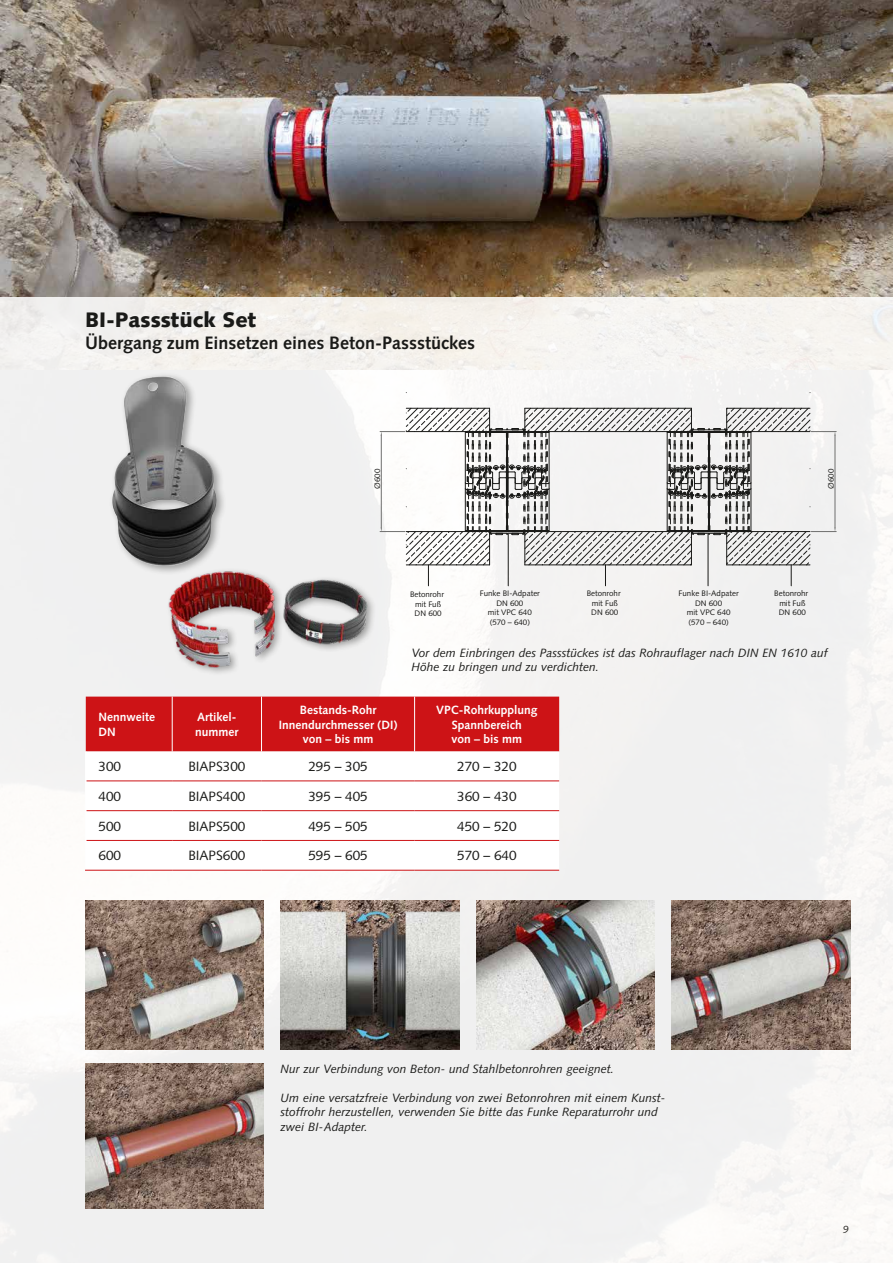
<style>
.page{position:relative;width:893px;height:1263px;background:#fff}
.page>*{position:absolute;margin:0;border:0;box-sizing:border-box;transform-origin:0 0}
.t1{font:900 21px "Syntax LTCE";color:#1a1a18}
.t2{font:700 18px "Syntax LTCE";color:#1a1a18}
.t3{font:13.5px "Syntax LTCE";color:#1a1a18}
.t4{font:italic 12px/14.4px "Syntax LTCE";color:#1a1a18}
.t5{font:700 12px/14.4px "Syntax LTCE";color:#fff}
.t6{font:italic 10.5px "Syntax LTCE";color:#1a1a18}
.t7{font:7.95px/9.6px "Syntax LTCE";color:#1a1a18;text-align:center}
</style>
<div class="page">
<img style="left:0;top:370px;width:893px;height:893px">
<svg style="left:86px;top:697px;width:473px;height:173px"></svg>
<hr style="left:85px;top:751px;width:2px;height:30px;background:#fff">
<hr style="left:85px;top:781px;width:2px;height:30px;background:#fff">
<hr style="left:85px;top:811px;width:2px;height:29px;background:#fff">
<hr style="left:85px;top:840px;width:2px;height:30px;background:#fff">
<hr style="left:87px;top:780px;width:85px;height:1px;background:#cd1316">
<hr style="left:172px;top:780px;width:89px;height:1px;background:#cd1316">
<hr style="left:261px;top:780px;width:154px;height:1px;background:#cd1316">
<hr style="left:415px;top:780px;width:144px;height:1px;background:#cd1316">
<hr style="left:87px;top:810px;width:85px;height:1px;background:#cd1316">
<hr style="left:172px;top:810px;width:89px;height:1px;background:#cd1316">
<hr style="left:261px;top:810px;width:154px;height:1px;background:#cd1316">
<hr style="left:415px;top:810px;width:144px;height:1px;background:#cd1316">
<hr style="left:87px;top:840px;width:85px;height:1px;background:#cd1316">
<hr style="left:172px;top:840px;width:89px;height:1px;background:#cd1316">
<hr style="left:261px;top:840px;width:154px;height:1px;background:#cd1316">
<hr style="left:415px;top:840px;width:144px;height:1px;background:#cd1316">
<hr style="left:85px;top:870px;width:87px;height:1px;background:#cd1316">
<hr style="left:172px;top:870px;width:89px;height:1px;background:#cd1316">
<hr style="left:261px;top:870px;width:154px;height:1px;background:#cd1316">
<hr style="left:415px;top:870px;width:144px;height:1px;background:#cd1316">
<hr style="left:172px;top:697px;width:1px;height:54px;background:#fff">
<hr style="left:261px;top:697px;width:1px;height:54px;background:#fff">
<hr style="left:414px;top:697px;width:1px;height:54px;background:#fff">
<img style="left:672px;top:900px;width:178px;height:149px">
<img style="left:151px;top:529px;width:241px;height:147px">
<div style="left:109px;top:372px;width:118px;height:203px;background:#1a1a18;opacity:.4"></div>
<img style="left:112px;top:376px;width:105px;height:190px">
<img style="left:85px;top:900px;width:179px;height:149px">
<svg style="left:380px;top:393px;width:456px;height:193px"></svg>
<img style="left:281px;top:900px;width:178px;height:149px">
<img style="left:476px;top:900px;width:179px;height:149px">
<img style="left:85px;top:1064px;width:179px;height:144px">
<img style="left:0;top:0;width:893px;height:297px">
<div style="left:0;top:297px;width:893px;height:73px;background:#f5f2ee"></div>
<h1 class="t1" style="left:85px;top:307px;width:173px">BI-Passstück Set</h1>
<h2 class="t2" style="left:85px;top:332px;width:391px">Übergang zum Einsetzen eines Beton-Passstückes</h2>
<p class="t7" style="left:373px;top:489px;width:21px;rotate:-90deg">Ø600</p>
<p class="t7" style="left:826px;top:489px;width:21px;rotate:-90deg">Ø600</p>
<p class="t7" style="left:410px;top:590px;width:36px">Betonrohr mit Fuß<br>DN 600</p>
<p class="t7" style="left:587px;top:588px;width:36px">Betonrohr mit Fuß<br>DN 600</p>
<p class="t7" style="left:774px;top:588px;width:36px">Betonrohr mit Fuß<br>DN 600</p>
<p class="t7" style="left:480px;top:588px;width:62px">Funke BI-Adpater<br>DN 600<br>mit VPC 640 (570 – 640)</p>
<p class="t7" style="left:678px;top:588px;width:62px">Funke BI-Adpater<br>DN 600<br>mit VPC 640 (570 – 640)</p>
<p class="t4" style="left:411px;top:645px;width:418px">Vor dem Einbringen des Passstückes ist das Rohrauflager nach DIN EN 1610 auf<br>Höhe zu bringen und zu verdichten.</p>
<p class="t5" style="left:99px;top:710px;width:58px">Nennweite<br>DN</p>
<p class="t5" style="left:195px;top:710px;width:45px">Artikel&shy;nummer</p>
<p class="t5" style="left:279px;top:703px;width:120px;text-align:center">Bestands-Rohr<br>Innendurchmesser (DI) von – bis mm</p>
<p class="t5" style="left:436px;top:703px;width:103px;text-align:center">VPC-Rohrkupplung<br>Spannbereich<br>von – bis mm</p>
<p class="t3" style="left:99px;top:758px;width:24px">300</p>
<p class="t3" style="left:188px;top:758px;width:59px">BIAPS300</p>
<p class="t3" style="left:308px;top:758px;width:61px">295 – 305</p>
<p class="t3" style="left:457px;top:758px;width:61px">270 – 320</p>
<p class="t3" style="left:99px;top:788px;width:24px">400</p>
<p class="t3" style="left:188px;top:788px;width:59px">BIAPS400</p>
<p class="t3" style="left:308px;top:788px;width:61px">395 – 405</p>
<p class="t3" style="left:457px;top:788px;width:61px">360 – 430</p>
<p class="t3" style="left:99px;top:818px;width:24px">500</p>
<p class="t3" style="left:188px;top:818px;width:59px">BIAPS500</p>
<p class="t3" style="left:308px;top:818px;width:61px">495 – 505</p>
<p class="t3" style="left:457px;top:818px;width:61px">450 – 520</p>
<p class="t3" style="left:99px;top:848px;width:24px">600</p>
<p class="t3" style="left:188px;top:848px;width:59px">BIAPS600</p>
<p class="t3" style="left:308px;top:848px;width:61px">595 – 605</p>
<p class="t3" style="left:457px;top:848px;width:61px">570 – 640</p>
<p class="t4" style="left:281px;top:1061px;width:335px">Nur zur Verbindung von Beton- und Stahlbetonrohren geeignet.</p>
<p class="t4" style="left:281px;top:1090px;width:386px">Um eine versatzfreie Verbindung von zwei Betonrohren mit einem Kunst&shy;stoffrohr herzustellen, verwenden Sie bitte das Funke Reparaturrohr und zwei BI-Adapter.</p>
<p class="t6" style="left:843px;top:1224px;width:7px">9</p>
</div>
